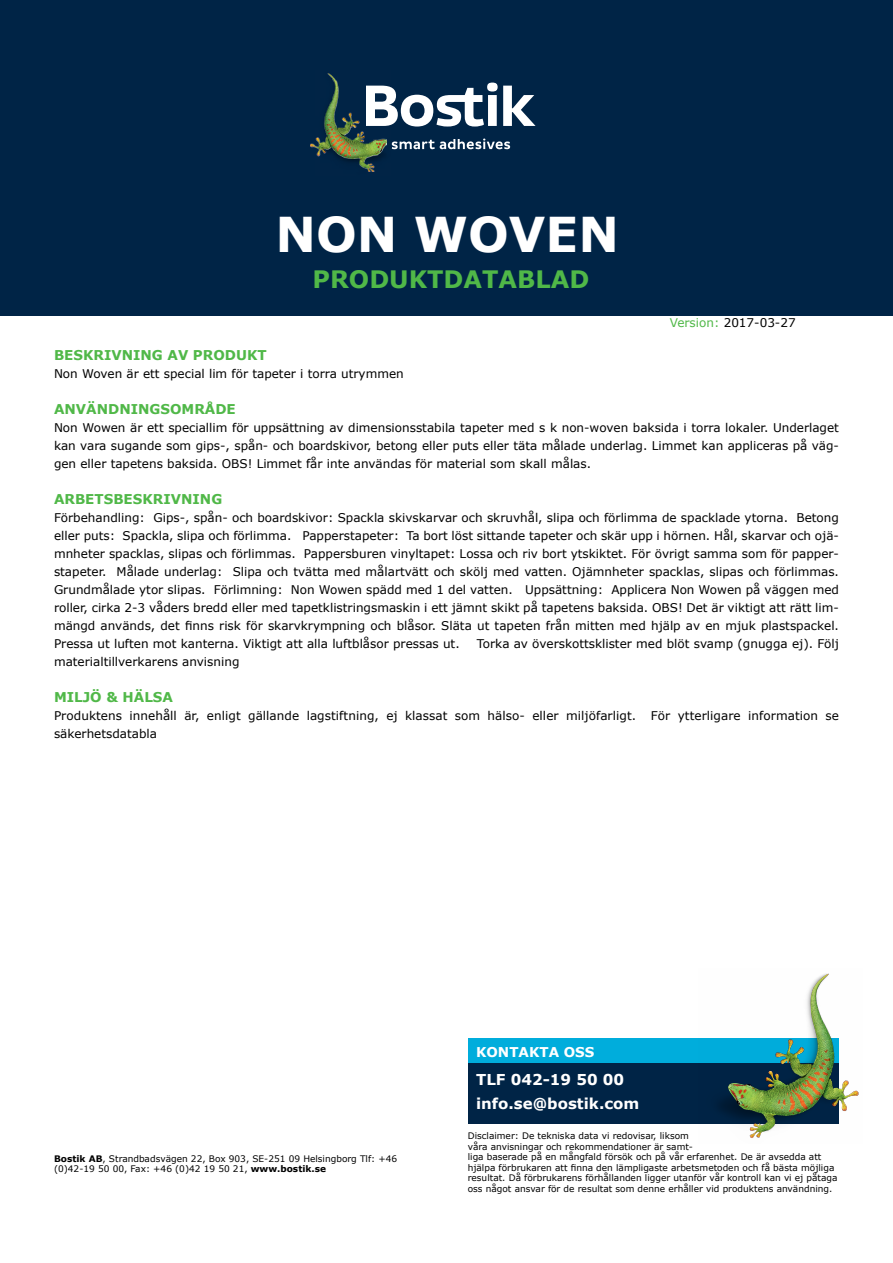
<style>
.page{position:relative;width:893px;height:1263px;background:#fff}
.page>*{position:absolute;margin:0;border:0;box-sizing:border-box;transform-origin:0 0}
.t1{font:700 48px "Verdana";color:#fff}
.t2{font:700 24px "Verdana";color:#50b848}
.t3{font:700 23.55px "Verdana";color:#fff}
.t4{font:700 19.05px "Verdana";color:#fff}
.t5{font:700 15px/24px "Verdana";color:#fff}
.t6{font:700 13.5px "Verdana";color:#50b848}
.t7{font:700 13.5px "Verdana";color:#fff}
.t8{font:12px/18px "Verdana";color:#000;text-align:justify}
.t9{font:9px/10.5px "Verdana";color:#000}
.s1{color:#50b848}
.s2{font-weight:700}
</style>
<div class="page">
<div style="left:0;top:0;width:893px;height:316px;background:#002446"></div>
<img style="left:311px;top:73px;width:75px;height:98px">
<svg style="left:392px;top:139px;width:118px;height:10px"></svg>
<svg style="left:366px;top:83px;width:170px;height:44px"></svg>
<div style="left:469px;top:1038px;width:370px;height:26px;background:#00addc"></div>
<div style="left:469px;top:1063px;width:370px;height:61px;background:#002446"></div>
<img style="left:719px;top:973px;width:140px;height:165px">
<h1 class="t1" style="left:275px;top:201px;width:345px">NON WOVEN</h1>
<h2 class="t2" style="left:313px;top:262px;width:278px">PRODUKTDATABLAD</h2>
<p class="t8" style="left:670px;top:313px;width:127px"><span class="s1">Version:</span> 2017-03-27</p>
<p class="t6" style="left:54px;top:346px;width:214px">BESKRIVNING AV PRODUKT</p>
<p class="t8" style="left:54px;top:365px;width:351px">Non Woven är ett special lim för tapeter i torra utrymmen</p>
<p class="t6" style="left:54px;top:400px;width:183px">ANVÄNDNINGSOMRÅDE</p>
<p class="t8" style="left:54px;top:419px;width:786px">Non Wowen är ett speciallim för uppsättning av dimensionsstabila tapeter med s k non-woven baksida i torra lokaler. Underlaget kan vara sugande som gips-, spån- och boardskivor, betong eller puts eller täta målade underlag. Limmet kan appliceras på väg&shy;gen eller tapetens baksida. OBS! Limmet får inte användas för material som skall målas.</p>
<p class="t6" style="left:54px;top:490px;width:170px">ARBETSBESKRIVNING</p>
<p class="t8" style="left:54px;top:509px;width:786px">Förbehandling: Gips-, spån- och boardskivor: Spackla skivskarvar och skruvhål, slipa och förlimma de spacklade ytorna. Betong eller puts: Spackla, slipa och förlimma. Papperstapeter: Ta bort löst sittande tapeter och skär upp i hörnen. Hål, skarvar och ojä&shy;mnheter spacklas, slipas och förlimmas. Pappersburen vinyltapet: Lossa och riv bort ytskiktet. För övrigt samma som för papper&shy;stapeter. Målade underlag: Slipa och tvätta med målartvätt och skölj med vatten. Ojämnheter spacklas, slipas och förlimmas.<br>Grundmålade ytor slipas. Förlimning: Non Wowen spädd med 1 del vatten. Uppsättning: Applicera Non Wowen på väggen med roller, cirka 2-3 våders bredd eller med tapetklistringsmaskin i ett jämnt skikt på tapetens baksida. OBS! Det är viktigt att rätt lim&shy;mängd används, det finns risk för skarvkrympning och blåsor. Släta ut tapeten från mitten med hjälp av en mjuk plastspackel.<br>Pressa ut luften mot kanterna. Viktigt att alla luftblåsor pressas ut.</p>
<p class="t8" style="left:477px;top:635px;width:364px">Torka av överskottsklister med blöt svamp (gnugga ej). Följ</p>
<p class="t8" style="left:54px;top:653px;width:187px">materialtillverkarens anvisning</p>
<p class="t6" style="left:54px;top:688px;width:121px">MILJÖ &amp; HÄLSA</p>
<p class="t8" style="left:54px;top:707px;width:786px">Produktens innehåll är, enligt gällande lagstiftning, ej klassat som hälso- eller miljöfarligt. För ytterligare information se säkerhetsdatabla</p>
<p class="t9" style="left:54px;top:1153px;width:345px"><span class="s2">Bostik AB</span>, Strandbadsvägen 22, Box 903, SE-251 09 Helsingborg Tlf: +46 (0)42-19 50 00, Fax: +46 (0)42 19 50 21, <span class="s2">www.bostik.se</span></p>
<p class="t7" style="left:476px;top:1042px;width:120px">KONTAKTA OSS</p>
<p class="t5" style="left:476px;top:1067px;width:165px">TLF 042-19 50 00 info.se@bostik.com</p>
<h3 class="t4" style="left:476px;top:1063px;width:118px">Smart help</h3>
<h3 class="t3" style="left:476px;top:1083px;width:219px">1-800-726-7845</h3>
<p class="t9" style="left:468px;top:1130px;width:371px">Disclaimer: De tekniska data vi redovisar, liksom<br>våra anvisningar och rekommendationer är samt-<br>liga baserade på en mångfald försök och på vår erfarenhet. De är avsedda att hjälpa förbrukaren att finna den lämpligaste arbetsmetoden och få bästa möjliga resultat. Då förbrukarens förhållanden ligger utanför vår kontroll kan vi ej påtaga oss något ansvar för de resultat som denne erhåller vid produktens användning.</p>
</div>
